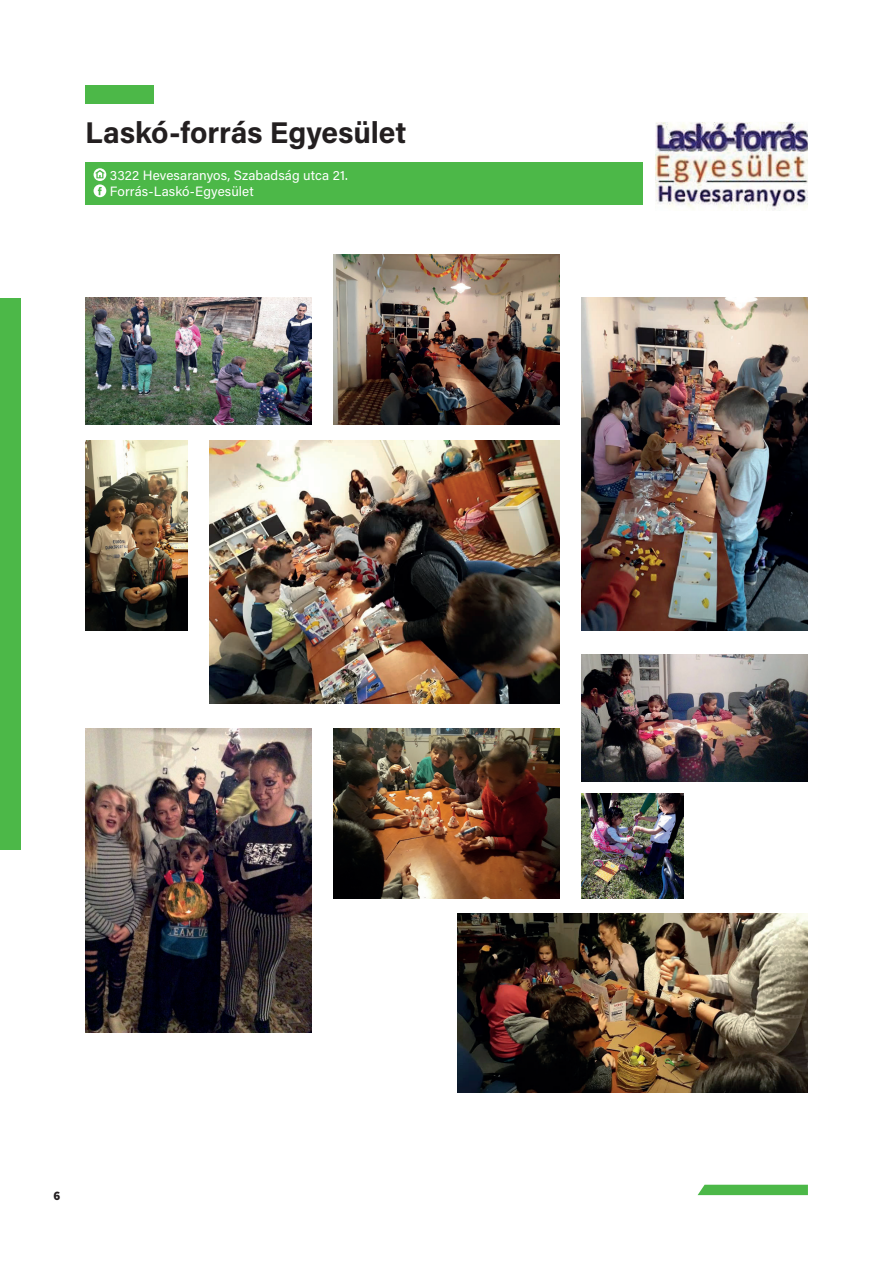
<style>
.page{position:relative;width:893px;height:1263px;background:#fff}
.page>*{position:absolute;margin:0;border:0;box-sizing:border-box;transform-origin:0 0}
.t1{font:700 30px "Acumin Pro";letter-spacing:-.005em;color:#231f20}
.t2{font:13.5px/16.2px "Acumin Pro";letter-spacing:.005em;color:#fff}
.t3{font:900 12.75px "Source Sans Pro";color:#231f20}
</style>
<div class="page">
<div style="left:85px;top:85px;width:68px;height:19px;background:#4cb848"></div>
<div style="left:0;top:298px;width:21px;height:552px;background:#4cb848"></div>
<svg style="left:698px;top:1185px;width:110px;height:10px"></svg>
<img style="left:333px;top:255px;width:227px;height:170px">
<img style="left:581px;top:297px;width:227px;height:333px">
<img style="left:209px;top:440px;width:351px;height:263px">
<img style="left:581px;top:654px;width:227px;height:128px">
<img style="left:333px;top:728px;width:227px;height:170px">
<img style="left:85px;top:440px;width:103px;height:190px">
<img style="left:85px;top:297px;width:227px;height:128px">
<img style="left:85px;top:728px;width:227px;height:304px">
<img style="left:457px;top:914px;width:351px;height:178px">
<img style="left:581px;top:793px;width:103px;height:105px">
<img style="left:655px;top:122px;width:152px;height:89px">
<div style="left:85px;top:162px;width:557px;height:43px;background:#4cb848"></div>
<svg style="left:94px;top:168px;width:12px;height:29px"></svg>
<h1 class="t1" style="left:85px;top:111px;width:323px">Laskó-forrás Egyesület</h1>
<p class="t2" style="left:110px;top:166px;width:240px">3322 Hevesaranyos, Szabadság utca 21.<br>Forrás-Laskó-Egyesület</p>
<p class="t3" style="left:54px;top:1186px;width:8px">6</p>
</div>
